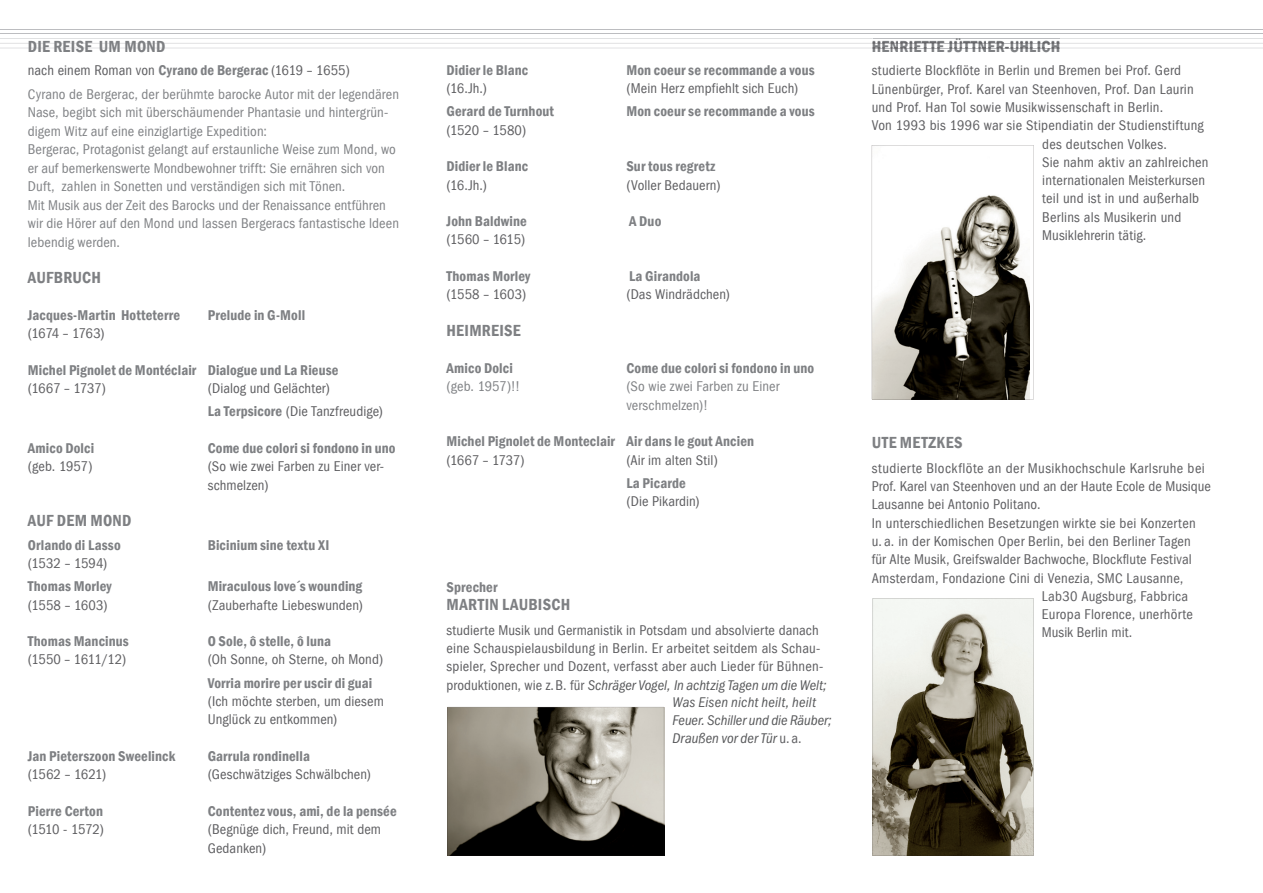
<style>
.page{position:relative;width:1263px;height:893px;background:#fff}
.page>*{position:absolute;margin:0;border:0;box-sizing:border-box;transform-origin:0 0}
.t1{font:600 condensed 16.5px "Franklin Gothic";letter-spacing:.015em;color:#7e8083}
.t2{font:600 condensed 16.5px "Franklin Gothic";letter-spacing:.02em;color:#68686b}
.t3{font:condensed 14.55px/18.3px "Franklin Gothic";letter-spacing:.015em;color:#5f5f62}
.t4{font:600 condensed 14.55px "Franklin Gothic";letter-spacing:.01em;color:#7e8083}
.t5{font:condensed 14.55px/18.5px "Franklin Gothic";letter-spacing:.005em;color:#818386}
.t6{font:italic 14.55px/17.7px "Franklin Gothic Cond";color:#57585a}
.t7{font:condensed 14.55px "Franklin Gothic";letter-spacing:-.025em;color:#5f5f62}
.t8{font:condensed 14.55px "Franklin Gothic";letter-spacing:-.04em;color:#5f5f62}
.t9{font:condensed 14.55px "Franklin Gothic";letter-spacing:-.015em;color:#5f5f62}
.t10{font:condensed 14.55px "Franklin Gothic";letter-spacing:-.005em;color:#5f5f62}
.s1{color:#5f5f62}
.s2{font-weight:600;color:#7e8083}
.s3{font-family:"Franklin Gothic";font-style:normal;font-stretch:condensed;color:#5f5f62}
</style>
<div class="page">
<svg style="left:873px;top:598px;width:160px;height:258px;background:#8c887a"></svg>
<svg style="left:872px;top:145px;width:162px;height:254px"></svg>
<svg style="left:447px;top:707px;width:217px;height:149px;background:#7d796f"></svg>
<hr style="left:0;top:29px;width:1263px;height:1px;background:#bcbdc0">
<hr style="left:0;top:34px;width:1263px;height:1px;background:#bcbdc0">
<hr style="left:1059px;top:43px;width:204px;height:1px;background:#bcbdc0">
<hr style="left:0;top:43px;width:873px;height:1px;background:#bcbdc0">
<hr style="left:873px;top:43px;width:186px;height:1px;background:#bcbdc0">
<hr style="left:1059px;top:48px;width:204px;height:1px;background:#bcbdc0">
<hr style="left:0;top:48px;width:873px;height:1px;background:#bcbdc0">
<hr style="left:873px;top:48px;width:186px;height:1px;background:#bcbdc0">
<hr style="left:1059px;top:38px;width:204px;height:1px;background:#bcbdc0">
<hr style="left:0;top:38px;width:873px;height:1px;background:#bcbdc0">
<hr style="left:873px;top:38px;width:186px;height:1px;background:#bcbdc0">
<p class="t1" style="left:28px;top:35px;width:139px">DIE REISE UM MOND</p>
<p class="t2" style="left:872px;top:35px;width:190px">HENRIETTE JÜTTNER-UHLICH</p>
<p class="t5" style="left:28px;top:59px;width:373px;line-height:23.5px"><span class="s1">nach einem Roman von</span> <span class="s2">Cyrano de Bergerac</span> <span class="s1">(1619 – 1655)<br></span>Cyrano de Bergerac, der berühmte barocke Autor mit der Iegendären</p>
<p class="t5" style="left:28px;top:103px;width:373px">Nase, begibt sich mit überschäumender Phantasie und hintergrün&shy;digem Witz auf eine einziglartige Expedition:<br>Bergerac, Protagonist gelangt auf erstaunliche Weise zum Mond, wo er auf bemerkenswerte Mondbewohner trifft: Sie ernähren sich von Duft, zahlen in Sonetten und verständigen sich mit Tönen.<br>Mit Musik aus der Zeit des Barocks und der Renaissance entführen wir die Hörer auf den Mond und lassen Bergeracs fantastische ldeen lebendig werden.</p>
<p class="t1" style="left:28px;top:267px;width:75px">AUFBRUCH</p>
<p class="t4" style="left:28px;top:305px;width:154px">Jacques-Martin Hotteterre</p>
<p class="t4" style="left:208px;top:305px;width:99px">Prelude in G-Moll</p>
<p class="t8" style="left:28px;top:325px;width:78px">(1674 – 1763)</p>
<p class="t4" style="left:28px;top:360px;width:312px">Michel Pignolet de Montéclair Dialogue und La Rieuse</p>
<p class="t7" style="left:28px;top:380px;width:80px">(1667 – 1737)</p>
<p class="t3" style="left:208px;top:377px;width:177px;line-height:23.4px">(Dialog und Gelächter)<br><span class="s2">La Terpsicore</span> (Die Tanzfreudige)</p>
<p class="t4" style="left:28px;top:438px;width:68px">Amico Dolci</p>
<p class="t4" style="left:208px;top:438px;width:189px">Come due colori si fondono in uno</p>
<p class="t3" style="left:28px;top:457px;width:66px">(geb. 1957)</p>
<p class="t3" style="left:208px;top:457px;width:178px">(So wie zwei Farben zu Einer ver&shy;schmelzen)</p>
<p class="t1" style="left:28px;top:510px;width:105px">AUF DEM MOND</p>
<p class="t4" style="left:28px;top:535px;width:94px">Orlando di Lasso</p>
<p class="t4" style="left:208px;top:535px;width:123px">Bicinium sine textu XI</p>
<p class="t3" style="left:28px;top:554px;width:81px">(1532 – 1594)</p>
<p class="t4" style="left:28px;top:577px;width:85px">Thomas Morley</p>
<p class="t4" style="left:208px;top:577px;width:156px">Miraculous love´s wounding</p>
<p class="t3" style="left:28px;top:596px;width:81px">(1558 – 1603)</p>
<p class="t3" style="left:208px;top:596px;width:157px">(Zauberhafte Liebeswunden)</p>
<p class="t4" style="left:28px;top:632px;width:103px">Thomas Mancinus</p>
<p class="t4" style="left:208px;top:632px;width:125px">O Sole, ô stelle, ô luna</p>
<p class="t7" style="left:28px;top:651px;width:100px">(1550 – 1611/12)</p>
<p class="t3" style="left:208px;top:651px;width:177px">(Oh Sonne, oh Sterne, oh Mond)</p>
<p class="t4" style="left:208px;top:673px;width:166px">Vorria morire per uscir di guai</p>
<p class="t3" style="left:208px;top:692px;width:178px">(Ich möchte sterben, um diesem<br>Unglück zu entkommen)</p>
<p class="t4" style="left:28px;top:746px;width:149px">Jan Pieterszoon Sweelinck</p>
<p class="t4" style="left:208px;top:746px;width:104px">Garrula rondinella</p>
<p class="t9" style="left:28px;top:766px;width:80px">(1562 – 1621)</p>
<p class="t3" style="left:208px;top:765px;width:165px">(Geschwätziges Schwälbchen)</p>
<p class="t4" style="left:28px;top:801px;width:77px">Pierre Certon</p>
<p class="t4" style="left:208px;top:801px;width:191px">Contentez vous, ami, de la pensée</p>
<p class="t7" style="left:28px;top:821px;width:78px">(1510 - 1572)</p>
<p class="t3" style="left:208px;top:820px;width:175px">(Begnüge dich, Freund, mit dem<br>Gedanken)</p>
<p class="t4" style="left:446px;top:60px;width:83px">Didier le Blanc</p>
<p class="t4" style="left:626px;top:60px;width:190px">Mon coeur se recommande a vous</p>
<p class="t3" style="left:446px;top:79px;width:42px">(16.Jh.)</p>
<p class="t3" style="left:626px;top:79px;width:173px">(Mein Herz empfiehlt sich Euch)</p>
<p class="t4" style="left:446px;top:102px;width:109px">Gerard de Turnhout</p>
<p class="t4" style="left:626px;top:102px;width:190px">Mon coeur se recommande a vous</p>
<p class="t10" style="left:446px;top:122px;width:81px">(1520 – 1580)</p>
<p class="t4" style="left:446px;top:157px;width:83px">Didier le Blanc</p>
<p class="t4" style="left:626px;top:157px;width:90px">Sur tous regretz</p>
<p class="t3" style="left:446px;top:176px;width:42px">(16.Jh.)</p>
<p class="t3" style="left:626px;top:176px;width:96px">(Voller Bedauern)</p>
<p class="t4" style="left:446px;top:212px;width:82px">John Baldwine</p>
<p class="t4" style="left:629px;top:212px;width:34px">A Duo</p>
<p class="t7" style="left:446px;top:231px;width:80px">(1560 – 1615)</p>
<p class="t4" style="left:446px;top:266px;width:85px">Thomas Morley</p>
<p class="t4" style="left:629px;top:266px;width:73px">La Girandola</p>
<p class="t3" style="left:446px;top:285px;width:81px">(1558 – 1603)</p>
<p class="t3" style="left:626px;top:285px;width:105px">(Das Windrädchen)</p>
<p class="t1" style="left:446px;top:319px;width:76px">HEIMREISE</p>
<p class="t4" style="left:446px;top:358px;width:68px">Amico Dolci</p>
<p class="t4" style="left:626px;top:358px;width:189px">Come due colori si fondono in uno</p>
<p class="t5" style="left:446px;top:377px;width:75px">(geb. 1957)!!</p>
<p class="t5" style="left:626px;top:377px;width:155px">(So wie zwei Farben zu Einer verschmelzen)!</p>
<p class="t4" style="left:446px;top:432px;width:309px">Michel Pignolet de Monteclair Air dans le gout Ancien</p>
<p class="t7" style="left:446px;top:452px;width:80px">(1667 – 1737)</p>
<p class="t3" style="left:626px;top:451px;width:93px">(Air im alten Stil)</p>
<p class="t4" style="left:626px;top:473px;width:61px">La Picarde</p>
<p class="t3" style="left:626px;top:493px;width:75px">(Die Pikardin)</p>
<p class="t3" style="left:872px;top:62px;width:311px">studierte Blockflöte in Berlin und Bremen bei Prof. Gerd</p>
<p class="t3" style="left:872px;top:80px;width:324px">Lünenbürger, Prof. Karel van Steenhoven, Prof. Dan Laurin</p>
<p class="t3" style="left:872px;top:98px;width:293px">und Prof. Han Tol sowie Musikwissenschaft in Berlin.</p>
<p class="t3" style="left:872px;top:116px;width:334px">Von 1993 bis 1996 war sie Stipendiatin der Studienstiftung</p>
<p class="t3" style="left:1042px;top:135px;width:126px">des deutschen Volkes.</p>
<p class="t3" style="left:1042px;top:153px;width:168px">Sie nahm aktiv an zahlreichen</p>
<p class="t3" style="left:1042px;top:171px;width:164px">internationalen Meisterkursen</p>
<p class="t3" style="left:1042px;top:190px;width:158px">teil und ist in und außerhalb</p>
<p class="t3" style="left:1042px;top:208px;width:141px">Berlins als Musikerin und</p>
<p class="t3" style="left:1042px;top:226px;width:106px">Musiklehrerin tätig.</p>
<p class="t1" style="left:872px;top:431px;width:92px">UTE METZKES</p>
<p class="t3" style="left:872px;top:459px;width:335px">studierte Blockflöte an der Musikhochschule Karlsruhe bei</p>
<p class="t3" style="left:872px;top:477px;width:341px">Prof. Karel van Steenhoven und an der Haute Ecole de Musique</p>
<p class="t3" style="left:872px;top:495px;width:170px">Lausanne bei Antonio Politano.</p>
<p class="t3" style="left:872px;top:514px;width:325px">In unterschiedlichen Besetzungen wirkte sie bei Konzerten</p>
<p class="t3" style="left:872px;top:532px;width:321px">u. a. in der Komischen Oper Berlin, bei den Berliner Tagen</p>
<p class="t3" style="left:872px;top:550px;width:321px">für Alte Musik, Greifswalder Bachwoche, Blockflute Festival</p>
<p class="t3" style="left:872px;top:569px;width:313px">Amsterdam, Fondazione Cini di Venezia, SMC Lausanne,</p>
<p class="t3" style="left:1042px;top:587px;width:148px">Lab30 Augsburg, Fabbrica</p>
<p class="t3" style="left:1042px;top:605px;width:153px">Europa Florence, unerhörte</p>
<p class="t3" style="left:1042px;top:624px;width:92px">Musik Berlin mit.</p>
<p class="t4" style="left:446px;top:577px;width:53px">Sprecher</p>
<p class="t1" style="left:446px;top:593px;width:125px">MARTIN LAUBISCH</p>
<p class="t3" style="left:446px;top:621px;width:378px">studierte Musik und Germanistik in Potsdam und absolvierte danach eine Schauspielausbildung in Berlin. Er arbeitet seitdem als Schau&shy;spieler, Sprecher und Dozent, verfasst aber auch Lieder für Bühnen-</p>
<p class="t6" style="left:673px;top:676px;width:161px;text-indent:-226px"><span class="s3">produktionen, wie z. B. für</span> Schräger Vogel, In achtzig Tagen um die Welt; Was Eisen nicht heilt, heilt Feuer. Schiller und die Räuber; Draußen vor der Tür <span class="s3">u. a.</span></p>
</div>
